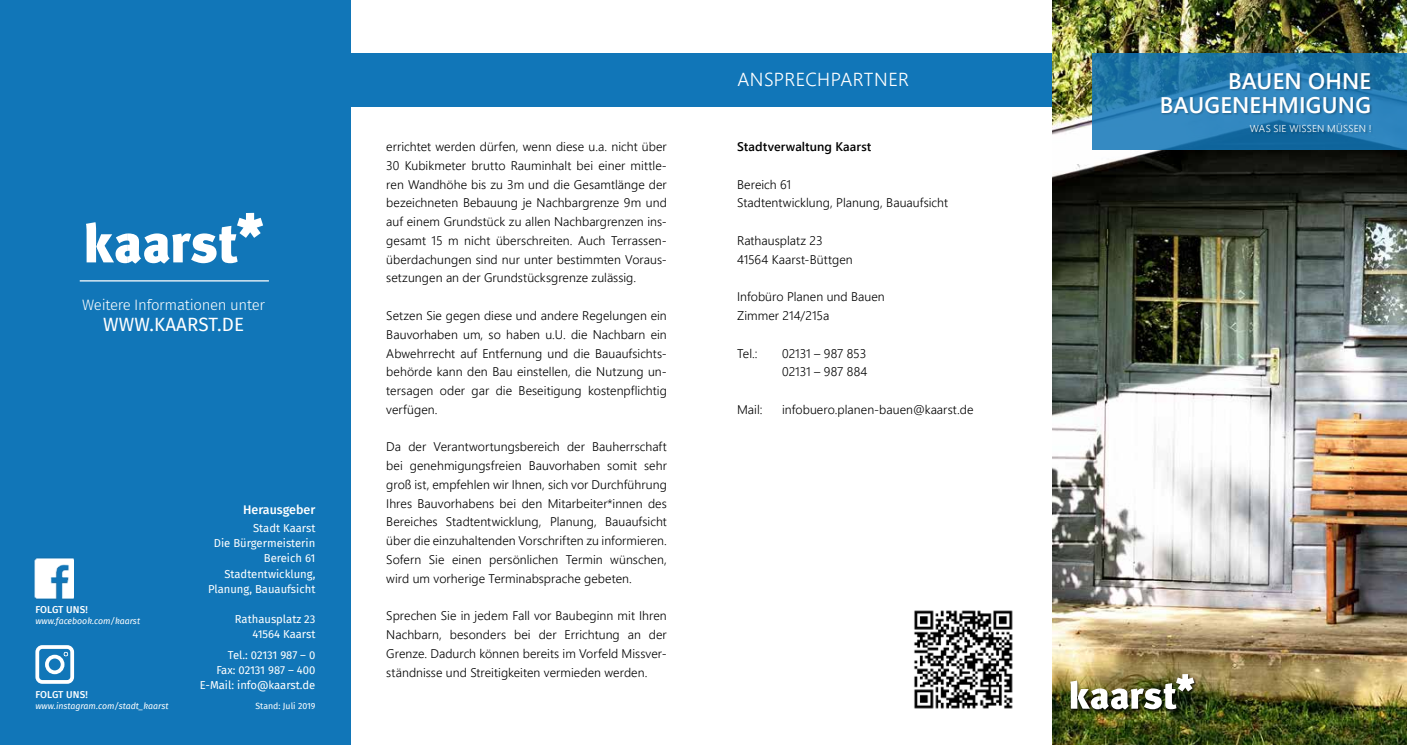
<style>
.page{position:relative;width:1407px;height:745px;background:#fff}
.page>*{position:absolute;margin:0;border:0;box-sizing:border-box;transform-origin:0 0}
.t1{font:600 22.5px/23.8px "Segoe UI";letter-spacing:.005em;color:#fff;text-align:right}
.t2{font:300 18.75px "Segoe UI";letter-spacing:.02em;color:#fff}
.t3{font:18.75px "Fira Sans";letter-spacing:.01em;color:#fff}
.t4{font:300 15px "Fira Sans";letter-spacing:-.02em;color:#fff}
.t5{font:300 12.5px/18.8px "Segoe UI";letter-spacing:.005em;color:#000;text-align:justify}
.t6{font:600 12.5px "Segoe UI";letter-spacing:.01em;color:#000}
.t7{font:500 12.5px "Fira Sans";color:#fff}
.t8{font:11.25px/15px "Fira Sans";color:#fff;text-align:right}
.t9{font:300 10px "Segoe UI";letter-spacing:.02em;color:#fff}
.t10{font:500 10px "Fira Sans";color:#fff}
.t11{font:italic 8.75px "Fira Sans";color:#fff}
.t12{font:8.75px "Fira Sans";color:#fff}
</style>
<div class="page">
<div style="left:347px;top:53px;width:705px;height:53px;background:#1176b8"></div>
<img style="left:1052px;top:0;width:355px;height:744px">
<div style="left:0;top:0;width:351px;height:744px;background:#1176b8"></div>
<svg style="left:1091px;top:53px;width:316px;height:97px;background:#2578ab"></svg>
<div style="left:1070px;top:673px;width:127px;height:39px;background:#000;opacity:.75"></div>
<img style="left:1070px;top:673px;width:124px;height:36px">
<div style="left:1161px;top:73px;width:212px;height:61px;background:#000;opacity:.25"></div>
<svg style="left:35px;top:645px;width:40px;height:39px"></svg>
<img style="left:34px;top:558px;width:39px;height:42px">
<svg style="left:86px;top:213px;width:177px;height:50px"></svg>
<hr style="left:80px;top:280px;width:189px;height:1px;background:#fff">
<img style="left:914px;top:610px;width:99px;height:99px">
<p class="t4" style="left:82px;top:293px;width:184px">Weitere Informationen unter</p>
<h2 class="t3" style="left:103px;top:310px;width:143px">WWW.KAARST.DE</h2>
<p class="t10" style="left:35px;top:601px;width:54px">FOLGT UNS!</p>
<p class="t11" style="left:35px;top:614px;width:106px">www.facebook.com/kaarst</p>
<p class="t10" style="left:35px;top:686px;width:54px">FOLGT UNS!</p>
<p class="t11" style="left:35px;top:699px;width:135px">www.instagram.com/stadt_kaarst</p>
<p class="t7" style="left:243px;top:499px;width:74px">Herausgeber</p>
<p class="t8" style="left:208px;top:520px;width:109px">Stadt Kaarst<br>Die Bürgermeisterin<br>Bereich 61<br>Stadtentwicklung,<br>Planung, Bauaufsicht</p>
<p class="t8" style="left:235px;top:610px;width:82px">Rathausplatz 23<br>41564 Kaarst</p>
<p class="t8" style="left:200px;top:646px;width:117px">Tel.: 02131 987 – 0<br>Fax: 02131 987 – 400<br>E-Mail: info@kaarst.de</p>
<p class="t12" style="left:255px;top:698px;width:61px">Stand: Juli 2019</p>
<p class="t5" style="left:386px;top:136px;width:282px">errichtet werden dürfen, wenn diese u.a. nicht über 30 Kubikmeter brutto Rauminhalt bei einer mittle&shy;ren Wandhöhe bis zu 3m und die Gesamtlänge der bezeichneten Bebauung je Nachbargrenze 9m und auf einem Grundstück zu allen Nachbargrenzen ins&shy;gesamt 15 m nicht überschreiten. Auch Terrassen&shy;überdachungen sind nur unter bestimmten Voraus&shy;setzungen an der Grundstücksgrenze zulässig.</p>
<p class="t5" style="left:386px;top:305px;width:282px">Setzen Sie gegen diese und andere Regelungen ein Bauvorhaben um, so haben u.U. die Nachbarn ein Abwehrrecht auf Entfernung und die Bauaufsichts&shy;behörde kann den Bau einstellen, die Nutzung un&shy;tersagen oder gar die Beseitigung kostenpflichtig verfügen.</p>
<p class="t5" style="left:386px;top:436px;width:282px">Da der Verantwortungsbereich der Bauherrschaft bei genehmigungsfreien Bauvorhaben somit sehr groß ist, empfehlen wir Ihnen, sich vor Durchführung Ihres Bauvorhabens bei den Mitarbeiter*innen des Bereiches Stadtentwicklung, Planung, Bauaufsicht über die einzuhaltenden Vorschriften zu informieren.<br>Sofern Sie einen persönlichen Termin wünschen, wird um vorherige Terminabsprache gebeten.</p>
<p class="t5" style="left:386px;top:605px;width:282px">Sprechen Sie in jedem Fall vor Baubeginn mit Ihren Nachbarn, besonders bei der Errichtung an der Grenze. Dadurch können bereits im Vorfeld Missver&shy;ständnisse und Streitigkeiten vermieden werden.</p>
<h2 class="t2" style="left:737px;top:62px;width:173px">ANSPRECHPARTNER</h2>
<p class="t6" style="left:737px;top:135px;width:136px">Stadtverwaltung Kaarst</p>
<p class="t5" style="left:737px;top:173px;width:212px">Bereich 61<br>Stadtentwicklung, Planung, Bauaufsicht</p>
<p class="t5" style="left:737px;top:230px;width:117px">Rathausplatz 23<br>41564 Kaarst-Büttgen</p>
<p class="t5" style="left:737px;top:286px;width:149px">Infobüro Planen und Bauen<br>Zimmer 214/215a</p>
<p class="t5" style="left:737px;top:342px;width:22px">Tel.:</p>
<p class="t5" style="left:782px;top:342px;width:87px">02131 – 987 853<br>02131 – 987 884</p>
<p class="t5" style="left:737px;top:398px;width:27px">Mail:</p>
<p class="t5" style="left:782px;top:398px;width:193px">infobuero.planen-bauen@kaarst.de</p>
<h1 class="t1" style="left:1160px;top:67px;width:213px">BAUEN OHNE<br>BAUGENEHMIGUNG</h1>
<p class="t9" style="left:1250px;top:119px;width:123px">WAS SIE WISSEN MÜSSEN !</p>
</div>
